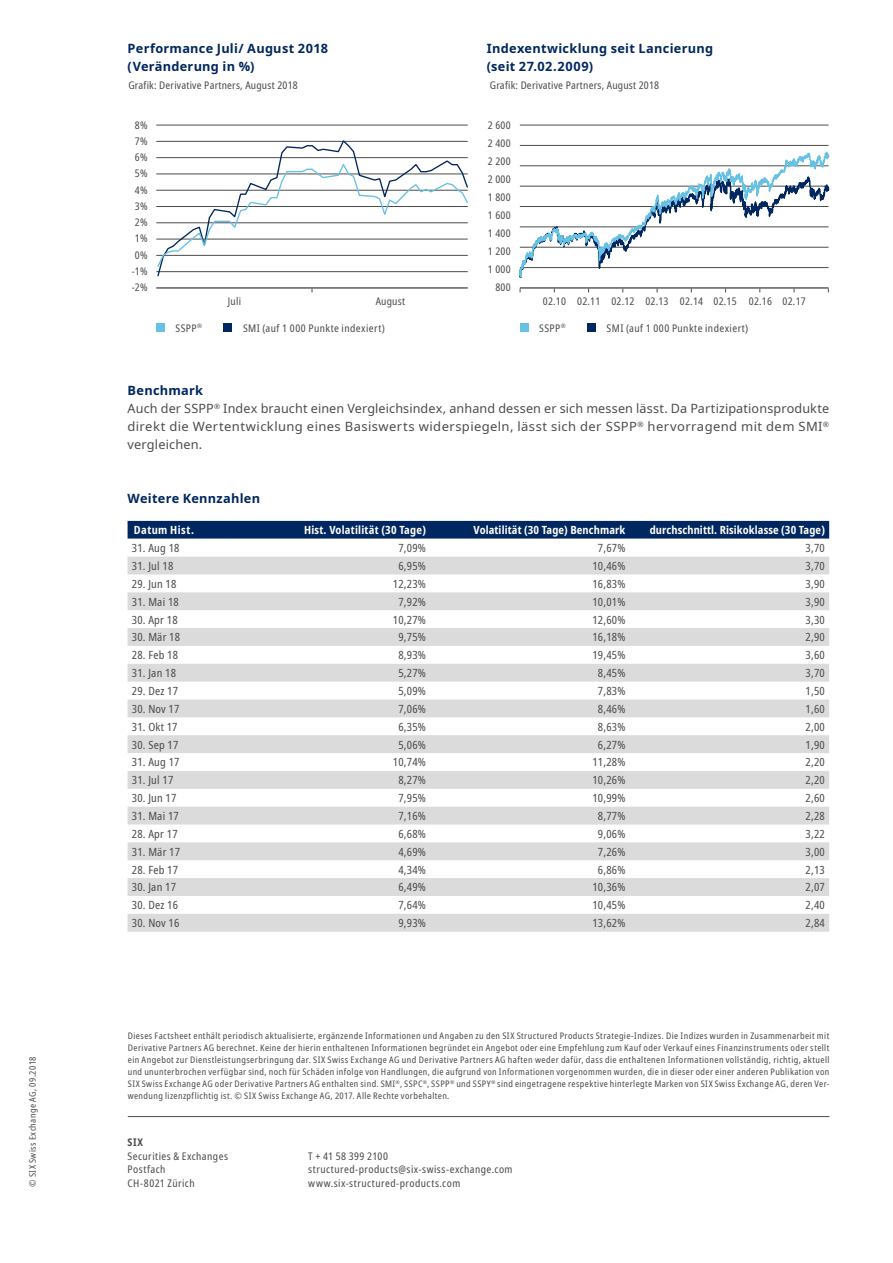
<style>
.page{position:relative;width:893px;height:1263px;background:#fff}
.page>*{position:absolute;margin:0;border:0;box-sizing:border-box;transform-origin:0 0}
.t1{font:12.75px/18px "Noto Sans";letter-spacing:.015em;color:#4c4c4c}
.t2{font:700 12.75px/18px "Noto Sans";letter-spacing:.025em;color:#00275f}
.t3{font:condensed 11.25px "Noto Sans";letter-spacing:.02em;color:#4c4c4c}
.t4{font:700 condensed 11.25px "Noto Sans";letter-spacing:.01em;color:#fff}
.t5{font:700 condensed 11.25px "Noto Sans";letter-spacing:.035em;color:#fff}
.t6{font:condensed 10.5px/16.2px "Noto Sans";letter-spacing:.035em;color:#4c4c4c}
.t7{font:700 condensed 10.5px "Noto Sans";color:#4c4c4c}
.t8{font:condensed 9px/12px "Noto Sans";letter-spacing:.045em;color:#4c4c4c;text-align:justify}
.s1{font-weight:700;color:#00275f}
</style>
<div class="page">
<div style="left:128px;top:521px;width:701px;height:18px;background:#00275f"></div>
<svg style="left:128px;top:557px;width:701px;height:375px;fill:#ddd"></svg>
<hr style="left:128px;top:1116px;width:701px;height:1px;background:#4c4c4c">
<div style="left:156px;top:323px;width:9px;height:9px;background:#66c1e5"></div>
<div style="left:224px;top:323px;width:8px;height:9px;background:#00275f"></div>
<div style="left:520px;top:323px;width:8px;height:9px;background:#66c1e5"></div>
<div style="left:587px;top:323px;width:9px;height:9px;background:#00275f"></div>
<hr style="left:156px;top:287px;width:312px;height:2px;background:#4c4c4c">
<hr style="left:520px;top:287px;width:308px;height:2px;background:#4c4c4c">
<hr style="left:156px;top:125px;width:312px;height:1px;background:#4c4c4c">
<hr style="left:520px;top:125px;width:308px;height:1px;background:#4c4c4c">
<hr style="left:520px;top:145px;width:308px;height:1px;background:#4c4c4c">
<svg style="left:519px;top:151px;width:310px;height:127px"></svg>
<svg style="left:156px;top:140px;width:312px;height:137px"></svg>
<p class="t8" style="left:27px;top:1187px;width:132px;rotate:-90deg">© SIX Swiss Exchange AG, 09.2018</p>
<h1 class="t2" style="left:128px;top:39px;width:202px">Performance Juli/ August 2018 (Veränderung in %)</h1>
<h1 class="t2" style="left:487px;top:39px;width:228px">Indexentwicklung seit Lancierung (seit 27.02.2009)</h1>
<p class="t6" style="left:128px;top:77px;width:171px">Grafik: Derivative Partners, August 2018</p>
<p class="t6" style="left:490px;top:77px;width:171px">Grafik: Derivative Partners, August 2018</p>
<p class="t6" style="left:132px;top:117px;width:17px;text-align:center">8%<br>7%<br>6%<br>5%<br>4%<br>3%<br>2%<br>1%<br>0% -1% -2%</p>
<p class="t6" style="left:488px;top:116px;width:24px;line-height:18px;text-align:right">2 600<br>2 400<br>2 200<br>2 000<br>1 800<br>1 600<br>1 400<br>1 200<br>1 000<br>800</p>
<p class="t6" style="left:228px;top:293px;width:15px">Juli</p>
<p class="t6" style="left:376px;top:293px;width:31px">August</p>
<p class="t6" style="left:543px;top:293px;width:264px">02.10 02.11 02.12 02.13 02.14 02.15 02.16 02.17</p>
<p class="t6" style="left:176px;top:320px;width:28px">SSPP<sup>®</sup></p>
<p class="t6" style="left:243px;top:320px;width:143px">SMI (auf 1 000 Punkte indexiert)</p>
<p class="t6" style="left:539px;top:320px;width:28px">SSPP<sup>®</sup></p>
<p class="t6" style="left:607px;top:320px;width:143px">SMI (auf 1 000 Punkte indexiert)</p>
<p class="t1" style="left:128px;top:382px;width:703px"><span class="s1">Benchmark<br></span>Auch der SSPP<sup>®</sup> Index braucht einen Vergleichsindex, anhand dessen er sich messen lässt. Da Partizipationsprodukte direkt die Wertentwicklung eines Basiswerts widerspiegeln, lässt sich der SSPP<sup>®</sup> hervorragend mit dem SMI<sup>® </sup>vergleichen.</p>
<h1 class="t2" style="left:128px;top:489px;width:134px">Weitere Kennzahlen</h1>
<p class="t5" style="left:134px;top:522px;width:62px">Datum Hist.</p>
<p class="t4" style="left:304px;top:522px;width:123px">Hist. Volatilität (30 Tage)</p>
<p class="t4" style="left:473px;top:522px;width:153px">Volatilität (30 Tage) Benchmark</p>
<p class="t4" style="left:650px;top:522px;width:177px">durchschnittl. Risikoklasse (30 Tage)</p>
<p class="t3" style="left:132px;top:540px;width:49px">31. Aug 18</p>
<p class="t3" style="left:398px;top:540px;width:29px">7,09%</p>
<p class="t3" style="left:598px;top:540px;width:29px">7,67%</p>
<p class="t3" style="left:806px;top:540px;width:21px">3,70</p>
<p class="t3" style="left:132px;top:558px;width:43px">31. Jul 18</p>
<p class="t3" style="left:398px;top:558px;width:29px">6,95%</p>
<p class="t3" style="left:592px;top:558px;width:35px">10,46%</p>
<p class="t3" style="left:806px;top:558px;width:21px">3,70</p>
<p class="t3" style="left:132px;top:576px;width:46px">29. Jun 18</p>
<p class="t3" style="left:393px;top:576px;width:35px">12,23%</p>
<p class="t3" style="left:592px;top:576px;width:35px">16,83%</p>
<p class="t3" style="left:806px;top:576px;width:21px">3,90</p>
<p class="t3" style="left:132px;top:594px;width:49px">31. Mai 18</p>
<p class="t3" style="left:398px;top:594px;width:29px">7,92%</p>
<p class="t3" style="left:592px;top:594px;width:35px">10,01%</p>
<p class="t3" style="left:806px;top:594px;width:21px">3,90</p>
<p class="t3" style="left:132px;top:612px;width:47px">30. Apr 18</p>
<p class="t3" style="left:393px;top:612px;width:35px">10,27%</p>
<p class="t3" style="left:592px;top:612px;width:35px">12,60%</p>
<p class="t3" style="left:806px;top:612px;width:21px">3,30</p>
<p class="t3" style="left:132px;top:629px;width:50px">30. Mär 18</p>
<p class="t3" style="left:398px;top:629px;width:29px">9,75%</p>
<p class="t3" style="left:592px;top:629px;width:35px">16,18%</p>
<p class="t3" style="left:806px;top:629px;width:21px">2,90</p>
<p class="t3" style="left:132px;top:647px;width:48px">28. Feb 18</p>
<p class="t3" style="left:398px;top:647px;width:29px">8,93%</p>
<p class="t3" style="left:592px;top:647px;width:35px">19,45%</p>
<p class="t3" style="left:806px;top:647px;width:21px">3,60</p>
<p class="t3" style="left:132px;top:665px;width:46px">31. Jan 18</p>
<p class="t3" style="left:398px;top:665px;width:29px">5,27%</p>
<p class="t3" style="left:598px;top:665px;width:29px">8,45%</p>
<p class="t3" style="left:806px;top:665px;width:21px">3,70</p>
<p class="t3" style="left:132px;top:683px;width:48px">29. Dez 17</p>
<p class="t3" style="left:398px;top:683px;width:29px">5,09%</p>
<p class="t3" style="left:598px;top:683px;width:29px">7,83%</p>
<p class="t3" style="left:806px;top:683px;width:21px">1,50</p>
<p class="t3" style="left:132px;top:701px;width:49px">30. Nov 17</p>
<p class="t3" style="left:398px;top:701px;width:29px">7,06%</p>
<p class="t3" style="left:598px;top:701px;width:29px">8,46%</p>
<p class="t3" style="left:806px;top:701px;width:21px">1,60</p>
<p class="t3" style="left:132px;top:719px;width:47px">31. Okt 17</p>
<p class="t3" style="left:398px;top:719px;width:29px">6,35%</p>
<p class="t3" style="left:598px;top:719px;width:29px">8,63%</p>
<p class="t3" style="left:806px;top:719px;width:21px">2,00</p>
<p class="t3" style="left:132px;top:737px;width:48px">30. Sep 17</p>
<p class="t3" style="left:398px;top:737px;width:29px">5,06%</p>
<p class="t3" style="left:598px;top:737px;width:29px">6,27%</p>
<p class="t3" style="left:806px;top:737px;width:21px">1,90</p>
<p class="t3" style="left:132px;top:754px;width:49px">31. Aug 17</p>
<p class="t3" style="left:393px;top:754px;width:35px">10,74%</p>
<p class="t3" style="left:592px;top:754px;width:35px">11,28%</p>
<p class="t3" style="left:806px;top:754px;width:21px">2,20</p>
<p class="t3" style="left:132px;top:772px;width:43px">31. Jul 17</p>
<p class="t3" style="left:398px;top:772px;width:29px">8,27%</p>
<p class="t3" style="left:592px;top:772px;width:35px">10,26%</p>
<p class="t3" style="left:806px;top:772px;width:21px">2,20</p>
<p class="t3" style="left:132px;top:790px;width:46px">30. Jun 17</p>
<p class="t3" style="left:398px;top:790px;width:29px">7,95%</p>
<p class="t3" style="left:592px;top:790px;width:35px">10,99%</p>
<p class="t3" style="left:806px;top:790px;width:21px">2,60</p>
<p class="t3" style="left:132px;top:808px;width:49px">31. Mai 17</p>
<p class="t3" style="left:398px;top:808px;width:29px">7,16%</p>
<p class="t3" style="left:598px;top:808px;width:29px">8,77%</p>
<p class="t3" style="left:806px;top:808px;width:21px">2,28</p>
<p class="t3" style="left:132px;top:826px;width:47px">28. Apr 17</p>
<p class="t3" style="left:398px;top:826px;width:29px">6,68%</p>
<p class="t3" style="left:598px;top:826px;width:29px">9,06%</p>
<p class="t3" style="left:806px;top:826px;width:21px">3,22</p>
<p class="t3" style="left:132px;top:844px;width:50px">31. Mär 17</p>
<p class="t3" style="left:398px;top:844px;width:29px">4,69%</p>
<p class="t3" style="left:598px;top:844px;width:29px">7,26%</p>
<p class="t3" style="left:806px;top:844px;width:21px">3,00</p>
<p class="t3" style="left:132px;top:862px;width:48px">28. Feb 17</p>
<p class="t3" style="left:398px;top:862px;width:29px">4,34%</p>
<p class="t3" style="left:598px;top:862px;width:29px">6,86%</p>
<p class="t3" style="left:806px;top:862px;width:21px">2,13</p>
<p class="t3" style="left:132px;top:879px;width:46px">30. Jan 17</p>
<p class="t3" style="left:398px;top:879px;width:29px">6,49%</p>
<p class="t3" style="left:592px;top:879px;width:35px">10,36%</p>
<p class="t3" style="left:806px;top:879px;width:21px">2,07</p>
<p class="t3" style="left:132px;top:897px;width:48px">30. Dez 16</p>
<p class="t3" style="left:398px;top:897px;width:29px">7,64%</p>
<p class="t3" style="left:592px;top:897px;width:35px">10,45%</p>
<p class="t3" style="left:806px;top:897px;width:21px">2,40</p>
<p class="t3" style="left:132px;top:915px;width:49px">30. Nov 16</p>
<p class="t3" style="left:398px;top:915px;width:29px">9,93%</p>
<p class="t3" style="left:592px;top:915px;width:35px">13,62%</p>
<p class="t3" style="left:806px;top:915px;width:21px">2,84</p>
<p class="t8" style="left:128px;top:1030px;width:703px">Dieses Factsheet enthält periodisch aktualisierte, ergänzende Informationen und Angaben zu den SIX Structured Products Strategie-Indizes. Die Indizes wurden in Zusammenarbeit mit Derivative Partners AG berechnet. Keine der hierin enthaltenen Informationen begründet ein Angebot oder eine Empfehlung zum Kauf oder Verkauf eines Finanzinstruments oder stellt ein Angebot zur Dienstleistungserbringung dar. SIX Swiss Exchange AG und Derivative Partners AG haften weder dafür, dass die enthaltenen Informationen vollständig, richtig, aktuell und ununterbrochen verfügbar sind, noch für Schäden infolge von Handlungen, die aufgrund von Informationen vorgenommen wurden, die in dieser oder einer anderen Publikation von SIX Swiss Exchange AG oder Derivative Partners AG enthalten sind. SMI<sup>®</sup>, SSPC<sup>®</sup>, SSPP<sup>®</sup> und SSPY<sup>®</sup> sind eingetragene respektive hinterlegte Marken von SIX Swiss Exchange AG, deren Ver&shy;wendung lizenzpflichtig ist. © SIX Swiss Exchange AG, 2017. Alle Rechte vorbehalten.</p>
<p class="t7" style="left:128px;top:1135px;width:17px">SIX</p>
<p class="t6" style="left:128px;top:1150px;width:102px;line-height:13.5px">Securities &amp; Exchanges<br>Postfach<br>CH-8021 Zürich</p>
<p class="t6" style="left:308px;top:1150px;width:206px;line-height:13.5px">T + 41 58 399 2100 structured-products@six-swiss-exchange.com www.six-structured-products.com</p>
</div>
